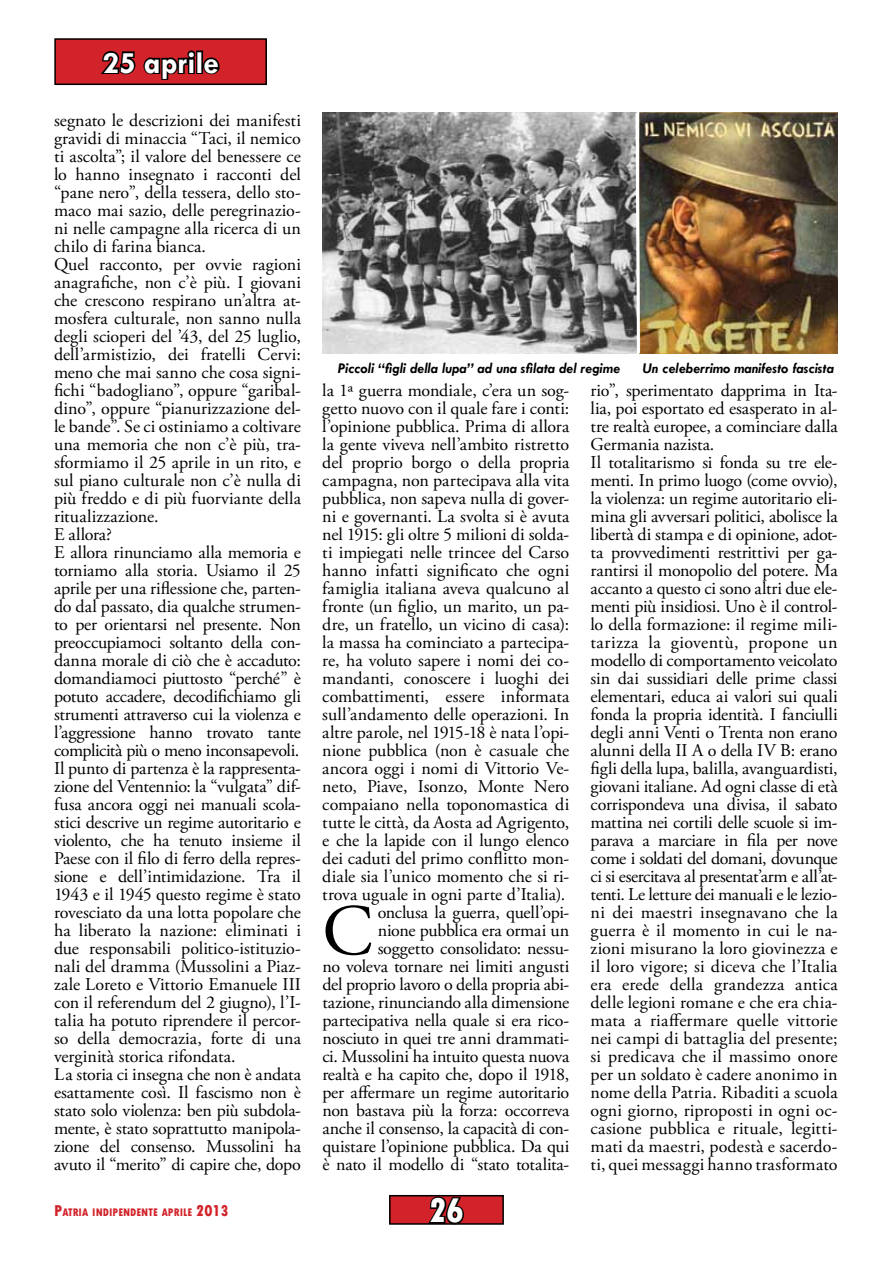
<style>
.page{position:relative;width:893px;height:1263px;background:#fff}
.page>*{position:absolute;margin:0;border:0;box-sizing:border-box;transform-origin:0 0}
.t1{font:72.3px "Adobe Garamond Pro";color:#000}
.t2{font:800 condensed 36px "Tw Cen";color:#fff}
.t3{font:700 31.5px "Tw Cen";color:#fff}
.t4{font:18px/18px "Adobe Garamond Pro";letter-spacing:-.005em;color:#000}
.t5{font:italic 700 15px "Tw Cen";color:#000}
.t6{font:800 condensed 11.55px "Tw Cen";color:#d2232a}
.s1{font-size:16.5px}
</style>
<div class="page">
<div style="left:390px;top:1196px;width:113px;height:28px;background:#d2232a"></div>
<svg style="left:425px;top:1194px;width:41px;height:28px"></svg>
<div style="left:389px;top:1195px;width:115px;height:30px;border:2px solid #000"></div>
<div style="left:55px;top:39px;width:211px;height:45px;background:#d2232a"></div>
<svg style="left:101px;top:50px;width:119px;height:30px"></svg>
<div style="left:54px;top:38px;width:213px;height:47px;border:2px solid #000"></div>
<img style="left:641px;top:113px;width:197px;height:240px">
<img style="left:322px;top:113px;width:312px;height:240px">
<svg style="left:634px;top:112px;width:7px;height:242px"></svg>
<h3 class="t3" style="left:102px;top:44px;width:118px">25 aprile</h3>
<p class="t4" style="left:54px;top:112px;width:249px">segnato le descrizioni dei manifesti gravidi di minaccia “Taci, il nemico ti ascolta”; il valore del benessere ce lo hanno insegnato i racconti del “pane nero”, della tessera, dello sto&shy;maco mai sazio, delle peregrinazio&shy;ni nelle campagne alla ricerca di un chilo di farina bianca.<br>Quel racconto, per ovvie ragioni anagrafiche, non c’è più. I giovani che crescono respirano un’altra at&shy;mosfera culturale, non sanno nulla degli scioperi del ’43, del 25 luglio, dell’armistizio, dei fratelli Cervi: meno che mai sanno che cosa signi&shy;fichi “badogliano”, oppure “garibal&shy;dino”, oppure “pianurizzazione del&shy;le bande”. Se ci ostiniamo a coltivare una memoria che non c’è più, tra&shy;sformiamo il 25 aprile in un rito, e sul piano culturale non c’è nulla di più freddo e di più fuorviante della ritualizzazione.<br>E allora?<br>E allora rinunciamo alla memoria e torniamo alla storia. Usiamo il 25 aprile per una riflessione che, parten&shy;do dal passato, dia qualche strumen&shy;to per orientarsi nel presente. Non preoccupiamoci soltanto della con&shy;danna morale di ciò che è accaduto: domandiamoci piuttosto “perché” è potuto accadere, decodifichiamo gli strumenti attraverso cui la violenza e l’aggressione hanno trovato tante complicità più o meno inconsapevoli.<br>Il punto di partenza è la rappresenta&shy;zione del Ventennio: la “vulgata” dif&shy;fusa ancora oggi nei manuali scola&shy;stici descrive un regime autoritario e violento, che ha tenuto insieme il Paese con il filo di ferro della repres&shy;sione e dell’intimidazione. Tra il 1943 e il 1945 questo regime è stato rovesciato da una lotta popolare che ha liberato la nazione: eliminati i due responsabili politico-istituzio&shy;nali del dramma (Mussolini a Piaz&shy;zale Loreto e Vittorio Emanuele III con il referendum del 2 giugno), l’I&shy;talia ha potuto riprendere il percor&shy;so della democrazia, forte di una verginità storica rifondata.<br>La storia ci insegna che non è andata esattamente così. Il fascismo non è stato solo violenza: ben più subdola&shy;mente, è stato soprattutto manipola&shy;zione del consenso. Mussolini ha avuto il “merito” di capire che, dopo</p>
<p class="t6" style="left:54px;top:1205px;width:176px"><span class="s1">P</span>ATRIA INDIPENDENTE APRILE <span class="s1">2013</span></p>
<h2 class="t2" style="left:429px;top:1189px;width:36px">26</h2>
<p class="t5" style="left:338px;top:359px;width:284px">Piccoli “figli della lupa” ad una sfilata del regime</p>
<p class="t5" style="left:643px;top:359px;width:193px">Un celeberrimo manifesto fascista</p>
<p class="t4" style="left:322px;top:382px;width:249px;text-align:justify">la 1ª guerra mondiale, c’era un sog&shy;getto nuovo con il quale fare i conti: l’opinione pubblica. Prima di allora la gente viveva nell’ambito ristretto del proprio borgo o della propria campagna, non partecipava alla vita pubblica, non sapeva nulla di gover&shy;ni e governanti. La svolta si è avuta nel 1915: gli oltre 5 milioni di solda&shy;ti impiegati nelle trincee del Carso hanno infatti significato che ogni famiglia italiana aveva qualcuno al fronte (un figlio, un marito, un pa&shy;dre, un fratello, un vicino di casa): la massa ha cominciato a partecipa&shy;re, ha voluto sapere i nomi dei co&shy;mandanti, conoscere i luoghi dei combattimenti, essere informata sull’andamento delle operazioni. In altre parole, nel 1915-18 è nata l’opi&shy;nione pubblica (non è casuale che ancora oggi i nomi di Vittorio Ve&shy;neto, Piave, Isonzo, Monte Nero compaiano nella toponomastica di tutte le città, da Aosta ad Agrigento, e che la lapide con il lungo elenco dei caduti del primo conflitto mon&shy;diale sia l’unico momento che si ri&shy;trova uguale in ogni parte d’Italia).</p>
<h1 class="t1" style="left:322px;top:888px;width:52px">C</h1>
<p class="t4" style="left:591px;top:382px;width:249px">rio”, sperimentato dapprima in Ita&shy;lia, poi esportato ed esasperato in al&shy;tre realtà europee, a cominciare dalla Germania nazista.<br>Il totalitarismo si fonda su tre ele&shy;menti. In primo luogo (come ovvio), la violenza: un regime autoritario eli&shy;mina gli avversari politici, abolisce la libertà di stampa e di opinione, adot&shy;ta provvedimenti restrittivi per ga&shy;rantirsi il monopolio del potere. Ma accanto a questo ci sono altri due ele&shy;menti più insidiosi. Uno è il control&shy;lo della formazione: il regime mili&shy;tarizza la gioventù, propone un modello di comportamento veicolato sin dai sussidiari delle prime classi elementari, educa ai valori sui quali fonda la propria identità. I fanciulli degli anni Venti o Trenta non erano alunni della II A o della IV B: erano figli della lupa, balilla, avanguardisti, giovani italiane. Ad ogni classe di età corrispondeva una divisa, il sabato mattina nei cortili delle scuole si im&shy;parava a marciare in fila per nove come i soldati del domani, dovunque ci si esercitava al presentat’arm e all’at&shy;tenti. Le letture dei manuali e le lezio&shy;ni dei maestri insegnavano che la guerra è il momento in cui le na&shy;zioni misurano la loro giovinezza e il loro vigore; si diceva che l’Italia era erede della grandezza antica delle legioni romane e che era chia&shy;mata a riaffermare quelle vittorie nei campi di battaglia del presente; si predicava che il massimo onore per un soldato è cadere anonimo in nome della Patria. Ribaditi a scuola ogni giorno, riproposti in ogni oc&shy;casione pubblica e rituale, legitti&shy;mati da maestri, podestà e sacerdo&shy;ti, quei messaggi hanno trasformato</p>
<p class="t4" style="left:322px;top:904px;width:249px;text-align:right">onclusa la guerra, quell’opi-<br>nione pubblica era ormai un soggetto consolidato: nessu-<br>no voleva tornare nei limiti angusti del proprio lavoro o della propria abi&shy;tazione, rinunciando alla dimensione partecipativa nella quale si era rico&shy;nosciuto in quei tre anni drammati&shy;ci. Mussolini ha intuito questa nuova realtà e ha capito che, dopo il 1918, per affermare un regime autoritario non bastava più la forza: occorreva anche il consenso, la capacità di con&shy;quistare l’opinione pubblica. Da qui è nato il modello di “stato totalita-</p>
</div>
